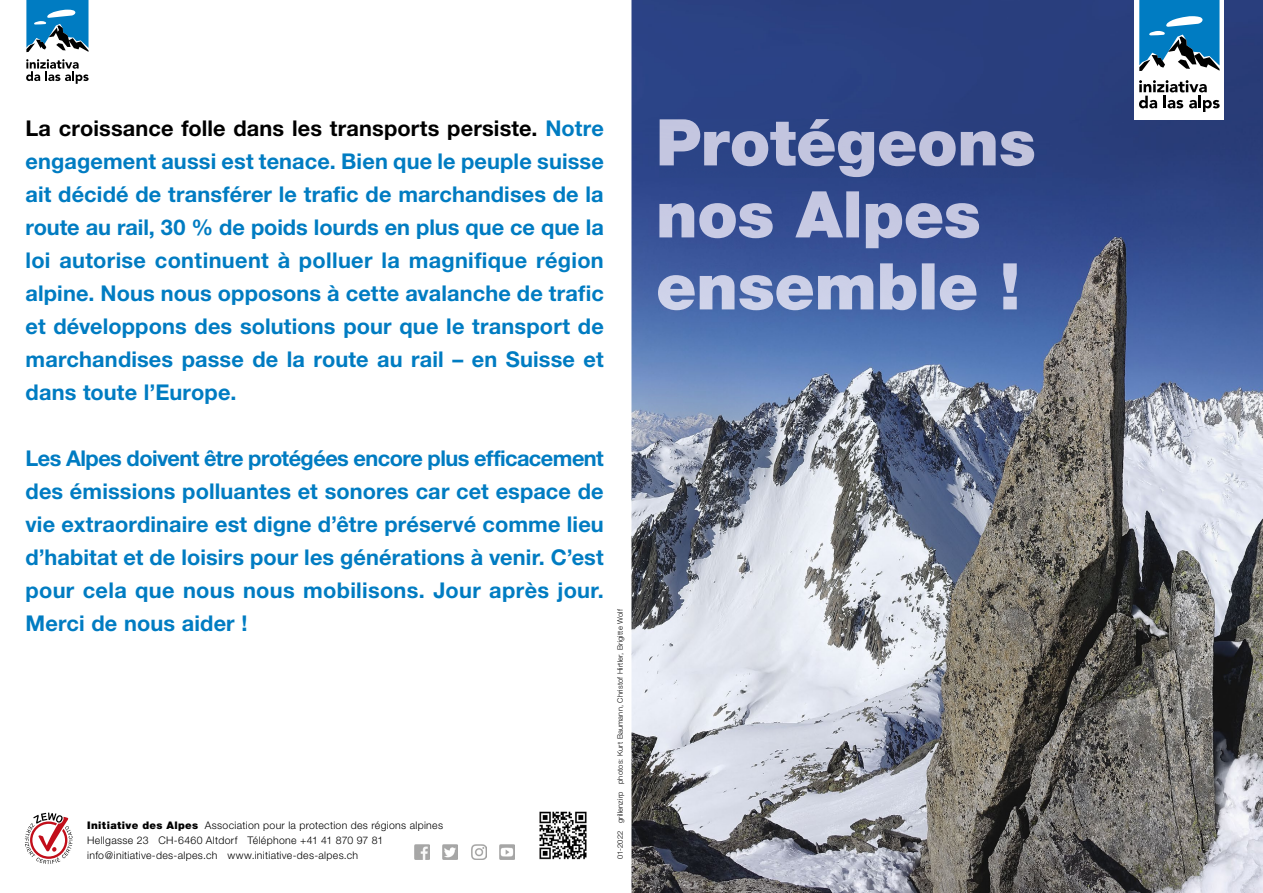
<style>
.page{position:relative;width:1263px;height:893px;background:#fff}
.page>*{position:absolute;margin:0;border:0;box-sizing:border-box;transform-origin:0 0}
.t1{font:700 21.75px/33px "Helvetica Neue";letter-spacing:.005em;color:#007cc2;text-align:justify}
.t2{font:300 10.5px/15px "Helvetica Neue";letter-spacing:.03em;color:#000}
.t3{font:300 7.5px "Helvetica Neue";letter-spacing:.02em;color:#000}
.s1{color:#000}
.s2{font-weight:900}
</style>
<div class="page">
<img style="left:631px;top:0;width:632px;height:893px">
<svg style="left:25px;top:813px;width:48px;height:51px"></svg>
<img style="left:414px;top:845px;width:15px;height:15px">
<img style="left:471px;top:845px;width:15px;height:15px">
<img style="left:500px;top:845px;width:14px;height:15px">
<img style="left:443px;top:845px;width:15px;height:15px">
<img style="left:660px;top:119px;width:376px;height:58px">
<img style="left:659px;top:191px;width:322px;height:57px">
<img style="left:658px;top:263px;width:359px;height:47px">
<svg style="left:26px;top:59px;width:63px;height:25px"></svg>
<svg style="left:26px;top:0;width:63px;height:52px"></svg>
<img style="left:539px;top:811px;width:48px;height:49px">
<div style="left:1135px;top:0;width:89px;height:119px;background:#fff"></div>
<svg style="left:1139px;top:80px;width:80px;height:32px"></svg>
<svg style="left:1139px;top:0;width:80px;height:71px"></svg>
<p class="t1" style="left:26px;top:111px;width:580px"><span class="s1">La croissance folle dans les transports persiste.</span> Notre engagement aussi est tenace. Bien que le peuple suisse ait décidé de transférer le trafic de marchandises de la route au rail, 30 % de poids lourds en plus que ce que la loi autorise continuent à polluer la magnifique région alpine. Nous nous opposons à cette avalanche de trafic et développons des solutions pour que le transport de marchandises passe de la route au rail – en Suisse et dans toute l’Europe.</p>
<p class="t1" style="left:26px;top:441px;width:580px">Les Alpes doivent être protégées encore plus efficacement des émissions polluantes et sonores car cet espace de vie extraordinaire est digne d’être préservé comme lieu d’habitat et de loisirs pour les générations à venir. C’est pour cela que nous nous mobilisons. Jour après jour.<br>Merci de nous aider !</p>
<p class="t2" style="left:87px;top:817px;width:357px"><span class="s2">Initiative des Alpes</span> Association pour la protection des régions alpines<br>Hellgasse 23 CH-6460 Altdorf Téléphone +41 41 870 97 81 info@initiative-des-alpes.ch www.initiative-des-alpes.ch</p>
<p class="t3" style="left:616px;top:859px;width:252px;rotate:-90deg">01-2022 grillenzirp photos: Kurt Baumann, Christof Hirtler, Brigitte Wolf</p>
</div>
